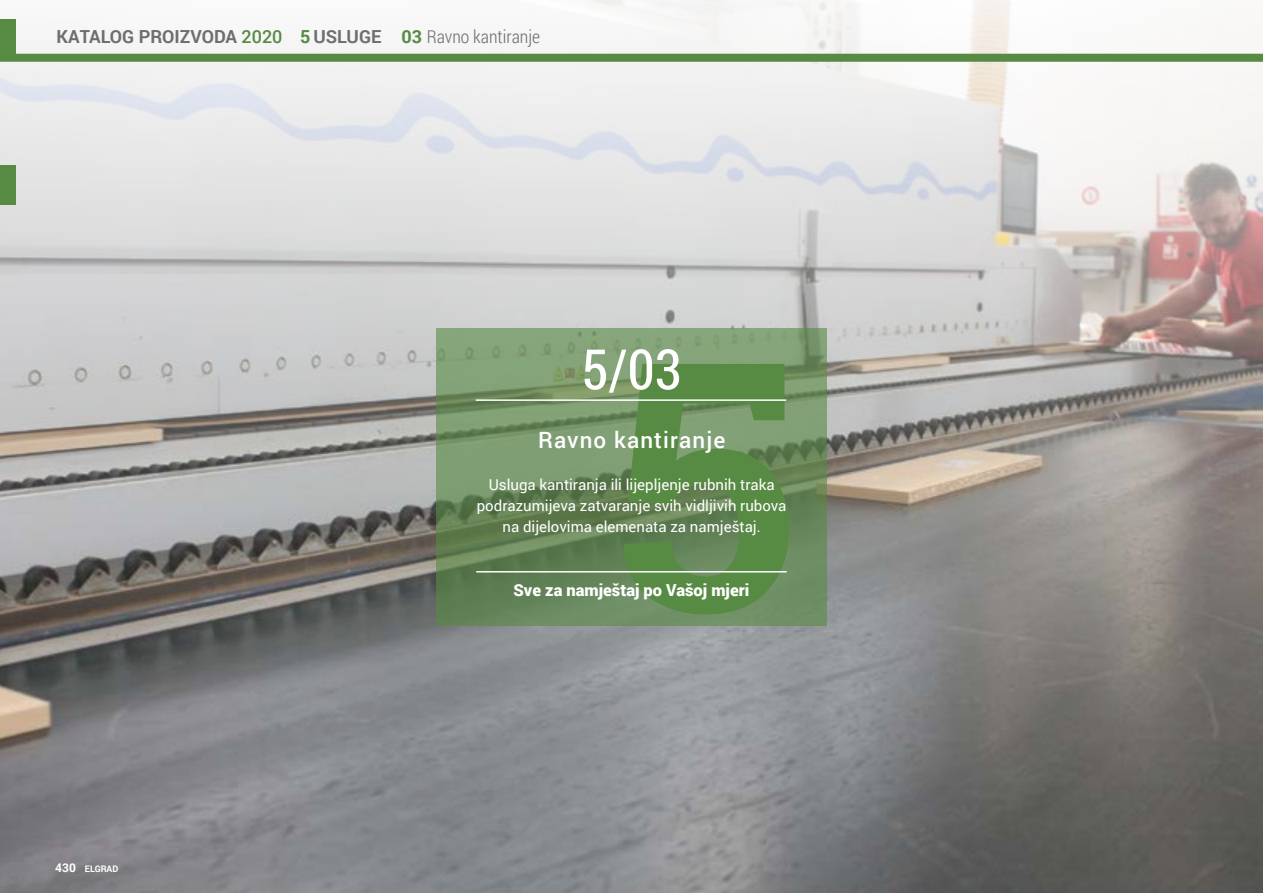
<style>
.page{position:relative;width:1263px;height:893px;background:#fff}
.page>*{position:absolute;margin:0;border:0;box-sizing:border-box;transform-origin:0 0}
.t1{font:55.8px "Roboto Condensed";color:#fff}
.t2{font:500 22.5px "Roboto";letter-spacing:.05em;color:#fff}
.t3{font:700 18px "Roboto";color:#6d6e71}
.t4{font:300 18px "Roboto Condensed";color:#6d6e71}
.t5{font:900 16.5px "Roboto";color:#fff}
.t6{font:15px/21px "Roboto";color:#fff;text-align:center}
.t7{font:700 9px "Roboto";color:#fff}
.s1{font-weight:500;color:#578a43}
.s2{color:#578a43}
.s3{font-family:"Roboto";font-weight:700;color:#578a43}
.s4{font-size:12px}
</style>
<div class="page">
<img style="left:0;top:0;width:1263px;height:893px">
<svg style="left:436px;top:329px;width:391px;height:297px;background:#719064"></svg>
<svg style="left:623px;top:364px;width:166px;height:250px;background:#618b50"></svg>
<hr style="left:476px;top:399px;width:310px;height:2px;background:#fff">
<hr style="left:476px;top:571px;width:311px;height:1px;background:#fff">
<svg style="left:1262px;top:591px;width:1px;height:220px"></svg>
<div style="left:0;top:20px;width:16px;height:41px;background:#578a43"></div>
<div style="left:0;top:54px;width:1263px;height:8px;background:#578a43"></div>
<div style="left:0;top:165px;width:16px;height:40px;background:#578a43"></div>
<p class="t3" style="left:57px;top:24px;width:326px">KATALOG PROIZVODA <span class="s1">2020</span> <span class="s2">5</span> USLUGE</p>
<p class="t4" style="left:402px;top:24px;width:140px"><span class="s3">03</span> Ravno kantiranje</p>
<p class="t7" style="left:55px;top:862px;width:65px"><span class="s4">430</span> ELGRAD</p>
<h1 class="t1" style="left:581px;top:331px;width:102px">5/03</h1>
<h2 class="t2" style="left:538px;top:424px;width:189px">Ravno kantiranje</h2>
<p class="t6" style="left:477px;top:473px;width:311px">Usluga kantiranja ili lijepljenje rubnih traka podrazumijeva zatvaranje svih vidljivih rubova na dijelovima elemenata za namještaj.</p>
<p class="t5" style="left:514px;top:578px;width:237px">Sve za namještaj po Vašoj mjeri</p>
</div>
